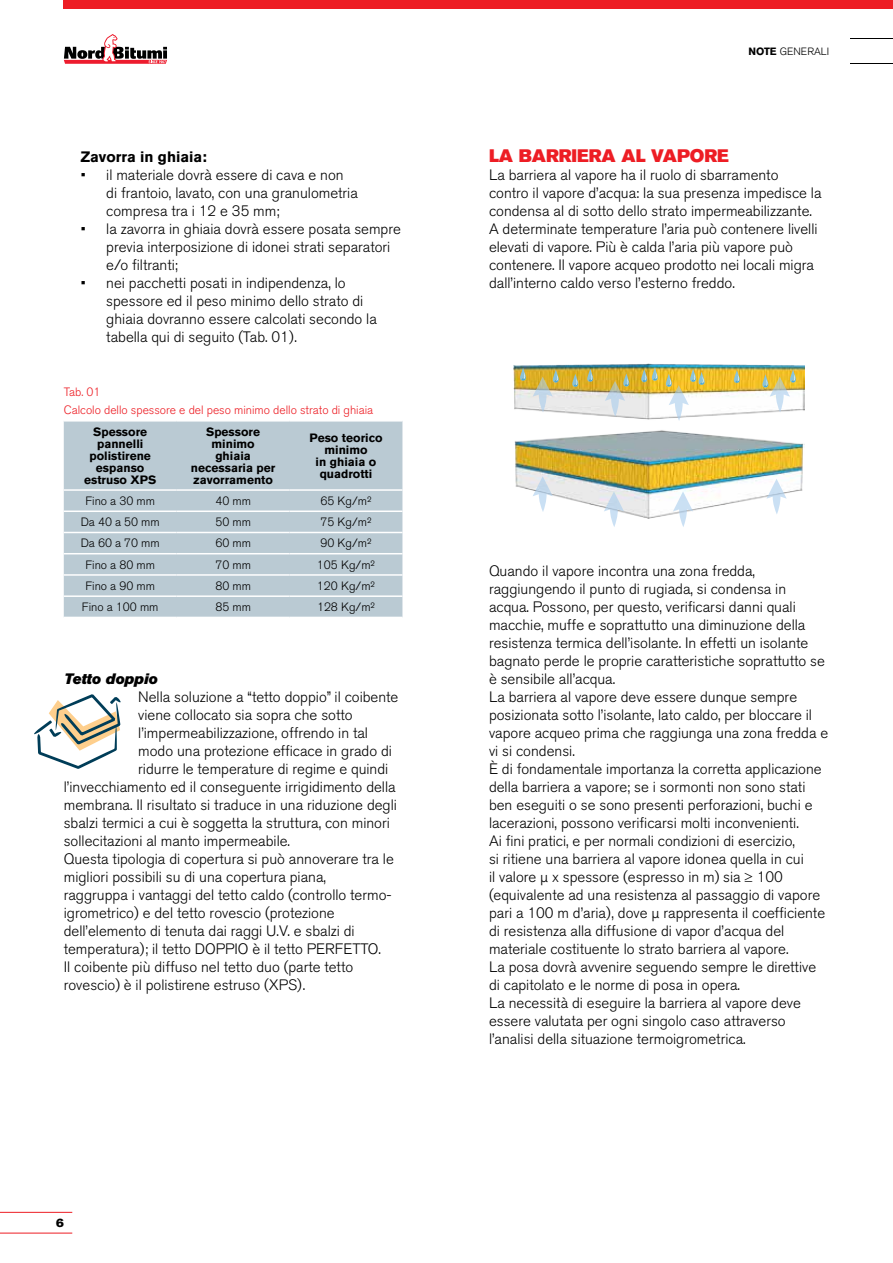
<style>
.page{position:relative;width:893px;height:1263px;background:#fff}
.page>*{position:absolute;margin:0;border:0;box-sizing:border-box;transform-origin:0 0}
.t1{font:18px "Akzidenz Grotesk BQ Super";color:#ed1d24}
.t2{font:300 15px/18px "Akzidenz Grotesk BQ";color:#000}
.t3{font:700 15px "Akzidenz Grotesk BQ";color:#000}
.t4{font:italic 15px "Akzidenz Grotesk BQ Super";color:#000}
.t5{font:700 12px/12px "Akzidenz Grotesk BQ";color:#000;text-align:center}
.t6{font:300 12px "Akzidenz Grotesk BQ";color:#000}
.t7{font:300 12px/18px "Akzidenz Grotesk BQ";color:#ed1d24}
.t8{font:12px "Akzidenz Grotesk BQ Super";color:#000}
.t9{font:300 10.5px "Akzidenz Grotesk BQ";color:#000}
.s1{font-weight:700}
</style>
<div class="page">
<hr style="left:850px;top:38px;width:43px;height:1px;background:#000">
<hr style="left:850px;top:63px;width:43px;height:1px;background:#000">
<hr style="left:0;top:1233px;width:72px;height:1px;background:#ed1d24">
<hr style="left:0;top:1212px;width:72px;height:1px;background:#ed1d24">
<div style="left:64px;top:0;width:829px;height:9px;background:#ed1d24"></div>
<div style="left:64px;top:422px;width:338px;height:195px;background:#bacad3"></div>
<hr style="left:64px;top:489px;width:113px;height:2px;background:#fff">
<hr style="left:177px;top:489px;width:113px;height:2px;background:#fff">
<hr style="left:290px;top:489px;width:112px;height:2px;background:#fff">
<hr style="left:64px;top:510px;width:113px;height:2px;background:#fff">
<hr style="left:177px;top:510px;width:113px;height:2px;background:#fff">
<hr style="left:290px;top:510px;width:112px;height:2px;background:#fff">
<hr style="left:64px;top:532px;width:113px;height:1px;background:#fff">
<hr style="left:177px;top:532px;width:113px;height:1px;background:#fff">
<hr style="left:290px;top:532px;width:112px;height:1px;background:#fff">
<hr style="left:64px;top:553px;width:113px;height:1px;background:#fff">
<hr style="left:177px;top:553px;width:113px;height:1px;background:#fff">
<hr style="left:290px;top:553px;width:112px;height:1px;background:#fff">
<hr style="left:64px;top:574px;width:113px;height:2px;background:#fff">
<hr style="left:177px;top:574px;width:113px;height:2px;background:#fff">
<hr style="left:290px;top:574px;width:112px;height:2px;background:#fff">
<hr style="left:64px;top:595px;width:113px;height:2px;background:#fff">
<hr style="left:177px;top:595px;width:113px;height:2px;background:#fff">
<hr style="left:290px;top:595px;width:112px;height:2px;background:#fff">
<svg style="left:64px;top:34px;width:103px;height:30px"></svg>
<svg style="left:34px;top:694px;width:87px;height:75px"></svg>
<img style="left:513px;top:363px;width:292px;height:156px">
<svg style="left:604px;top:491px;width:20px;height:36px"></svg>
<svg style="left:533px;top:476px;width:20px;height:36px"></svg>
<svg style="left:673px;top:491px;width:20px;height:36px"></svg>
<svg style="left:766px;top:479px;width:21px;height:35px"></svg>
<svg style="left:533px;top:369px;width:26px;height:43px"></svg>
<svg style="left:587px;top:369px;width:6px;height:13px"></svg>
<svg style="left:520px;top:368px;width:6px;height:13px"></svg>
<svg style="left:572px;top:374px;width:6px;height:13px"></svg>
<svg style="left:605px;top:373px;width:24px;height:44px"></svg>
<svg style="left:641px;top:368px;width:17px;height:14px"></svg>
<svg style="left:666px;top:369px;width:39px;height:52px"></svg>
<svg style="left:734px;top:370px;width:6px;height:13px"></svg>
<svg style="left:762px;top:369px;width:34px;height:43px"></svg>
<p class="t3" style="left:81px;top:148px;width:127px">Zavorra in ghiaia:</p>
<p class="t2" style="left:106px;top:166px;width:253px;text-indent:-26px">• il materiale dovrà essere di cava e non di frantoio, lavato, con una granulometria compresa tra i 12 e 35 mm;</p>
<p class="t2" style="left:106px;top:220px;width:296px;text-indent:-26px">• la zavorra in ghiaia dovrà essere posata sempre previa interposizione di idonei strati separatori e/o filtranti;</p>
<p class="t2" style="left:106px;top:274px;width:272px;text-indent:-26px">• nei pacchetti posati in indipendenza, lo spessore ed il peso minimo dello strato di ghiaia dovranno essere calcolati secondo la tabella qui di seguito (Tab. 01).</p>
<p class="t7" style="left:64px;top:383px;width:311px">Tab. 01<br>Calcolo dello spessore e del peso minimo dello strato di ghiaia</p>
<p class="t5" style="left:84px;top:425px;width:74px">Spessore pannelli polistirene espanso estruso XPS</p>
<p class="t5" style="left:191px;top:425px;width:86px">Spessore minimo<br>ghiaia necessaria per zavorramento</p>
<p class="t5" style="left:309px;top:431px;width:75px">Peso teorico minimo<br>in ghiaia o quadrotti</p>
<p class="t6" style="left:85px;top:494px;width:71px">Fino a 30 mm</p>
<p class="t6" style="left:215px;top:494px;width:37px">40 mm</p>
<p class="t6" style="left:320px;top:494px;width:53px">65 Kg/m²</p>
<p class="t6" style="left:81px;top:515px;width:81px">Da 40 a 50 mm</p>
<p class="t6" style="left:215px;top:515px;width:37px">50 mm</p>
<p class="t6" style="left:320px;top:515px;width:53px">75 Kg/m²</p>
<p class="t6" style="left:81px;top:536px;width:81px">Da 60 a 70 mm</p>
<p class="t6" style="left:215px;top:536px;width:37px">60 mm</p>
<p class="t6" style="left:320px;top:536px;width:53px">90 Kg/m²</p>
<p class="t6" style="left:85px;top:558px;width:71px">Fino a 80 mm</p>
<p class="t6" style="left:215px;top:558px;width:37px">70 mm</p>
<p class="t6" style="left:317px;top:558px;width:60px">105 Kg/m²</p>
<p class="t6" style="left:85px;top:579px;width:71px">Fino a 90 mm</p>
<p class="t6" style="left:215px;top:579px;width:37px">80 mm</p>
<p class="t6" style="left:317px;top:579px;width:60px">120 Kg/m²</p>
<p class="t6" style="left:82px;top:600px;width:78px">Fino a 100 mm</p>
<p class="t6" style="left:215px;top:600px;width:37px">85 mm</p>
<p class="t6" style="left:317px;top:600px;width:60px">128 Kg/m²</p>
<p class="t4" style="left:64px;top:670px;width:95px">Tetto doppio</p>
<p class="t2" style="left:138px;top:688px;width:262px">Nella soluzione a “tetto doppio” il coibente</p>
<p class="t2" style="left:138px;top:706px;width:216px">viene collocato sia sopra che sotto</p>
<p class="t2" style="left:138px;top:724px;width:231px">l’impermeabilizzazione, offrendo in tal</p>
<p class="t2" style="left:138px;top:742px;width:255px">modo una protezione efficace in grado di</p>
<p class="t2" style="left:138px;top:760px;width:252px">ridurre le temperature di regime e quindi</p>
<p class="t2" style="left:64px;top:778px;width:333px">l’invecchiamento ed il conseguente irrigidimento della</p>
<p class="t2" style="left:64px;top:796px;width:335px">membrana. Il risultato si traduce in una riduzione degli</p>
<p class="t2" style="left:64px;top:814px;width:328px">sbalzi termici a cui è soggetta la struttura, con minori</p>
<p class="t2" style="left:64px;top:832px;width:228px">sollecitazioni al manto impermeabile.</p>
<p class="t2" style="left:64px;top:850px;width:332px">Questa tipologia di copertura si può annoverare tra le</p>
<p class="t2" style="left:64px;top:868px;width:264px">migliori possibili su di una copertura piana,</p>
<p class="t2" style="left:64px;top:886px;width:329px">raggruppa i vantaggi del tetto caldo (controllo termo-</p>
<p class="t2" style="left:64px;top:904px;width:272px">igrometrico) e del tetto rovescio (protezione</p>
<p class="t2" style="left:64px;top:922px;width:292px">dell’elemento di tenuta dai raggi U.V. e sbalzi di</p>
<p class="t2" style="left:64px;top:940px;width:319px">temperatura); il tetto DOPPIO è il tetto PERFETTO.</p>
<p class="t2" style="left:64px;top:958px;width:291px">Il coibente più diffuso nel tetto duo (parte tetto</p>
<p class="t2" style="left:64px;top:976px;width:243px">rovescio) è il polistirene estruso (XPS).</p>
<p class="t8" style="left:56px;top:1216px;width:9px">6</p>
<p class="t9" style="left:748px;top:46px;width:82px"><span class="s1">NOTE</span> GENERALI</p>
<p class="t1" style="left:489px;top:145px;width:241px">LA BARRIERA AL VAPORE</p>
<p class="t2" style="left:489px;top:166px;width:334px">La barriera al vapore ha il ruolo di sbarramento contro il vapore d’acqua: la sua presenza impedisce la condensa al di sotto dello strato impermeabilizzante.<br>A determinate temperature l’aria può contenere livelli elevati di vapore. Più è calda l’aria più vapore può contenere. Il vapore acqueo prodotto nei locali migra dall’interno caldo verso l’esterno freddo.</p>
<p class="t2" style="left:489px;top:562px;width:341px">Quando il vapore incontra una zona fredda, raggiungendo il punto di rugiada, si condensa in acqua. Possono, per questo, verificarsi danni quali macchie, muffe e soprattutto una diminuzione della resistenza termica dell’isolante. In effetti un isolante bagnato perde le proprie caratteristiche soprattutto se è sensibile all’acqua.<br>La barriera al vapore deve essere dunque sempre posizionata sotto l’isolante, lato caldo, per bloccare il vapore acqueo prima che raggiunga una zona fredda e vi si condensi.<br>È di fondamentale importanza la corretta applicazione della barriera a vapore; se i sormonti non sono stati ben eseguiti o se sono presenti perforazioni, buchi e lacerazioni, possono verificarsi molti inconvenienti.<br>Ai fini pratici, e per normali condizioni di esercizio,<br>si ritiene una barriera al vapore idonea quella in cui<br>il valore μ x spessore (espresso in m) sia ≥ 100 (equivalente ad una resistenza al passaggio di vapore pari a 100 m d’aria), dove μ rappresenta il coefficiente di resistenza alla diffusione di vapor d’acqua del materiale costituente lo strato barriera al vapore.<br>La posa dovrà avvenire seguendo sempre le direttive di capitolato e le norme di posa in opera.<br>La necessità di eseguire la barriera al vapore deve essere valutata per ogni singolo caso attraverso l’analisi della situazione termoigrometrica.</p>
</div>
